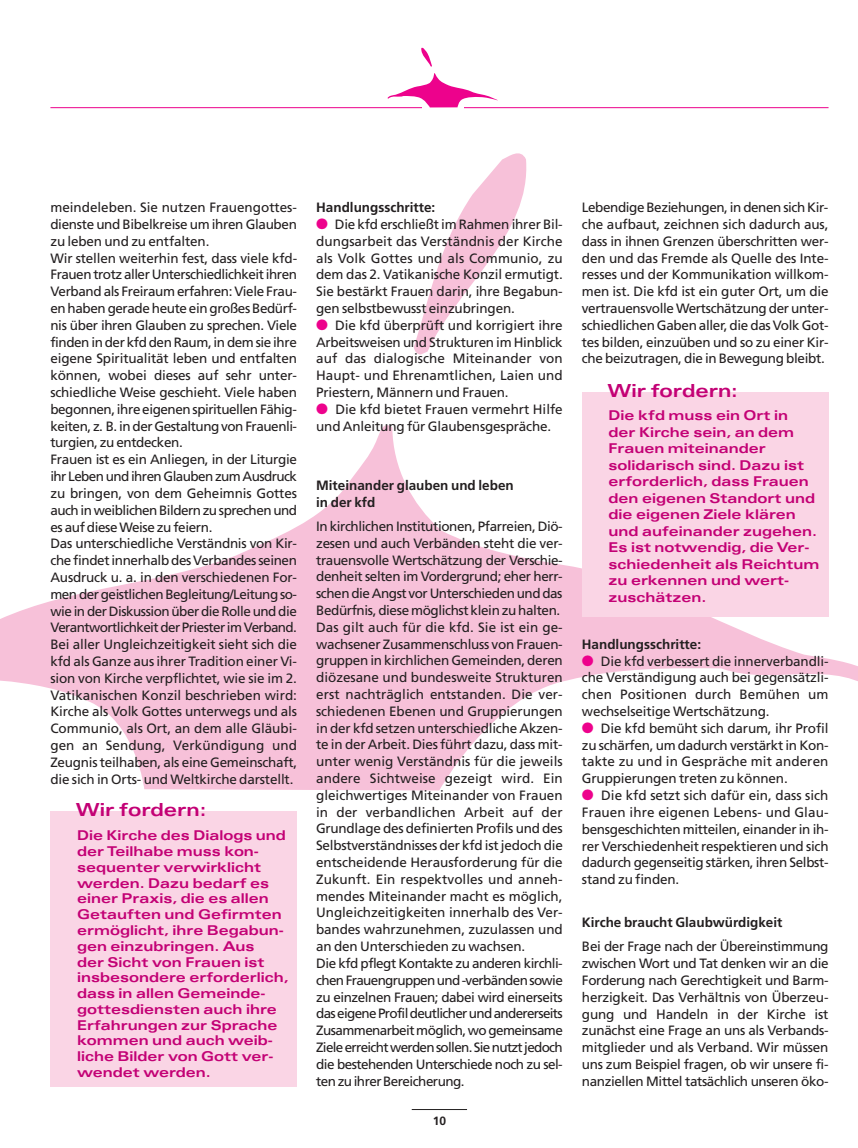
<style>
.page{position:relative;width:858px;height:1148px;background:#fff}
.page>*{position:absolute;margin:0;border:0;box-sizing:border-box;transform-origin:0 0}
.t1{font:700 expanded 18px "Univers";color:#c30175}
.t2{font:13.5px/16.8px "Frutiger";letter-spacing:-.02em;color:#231f20;text-align:justify}
.t3{font:700 expanded 13.5px/15.8px "Univers";color:#c30175}
.t4{font:700 13.5px/16.8px "Frutiger";color:#231f20}
.t5{font:700 12px "Frutiger";color:#231f20}
.s1{color:#ed028c}
</style>
<div class="page">
<svg style="left:414px;top:153px;width:113px;height:201px"></svg>
<svg style="left:0;top:425px;width:858px;height:365px"></svg>
<hr style="left:50px;top:107px;width:779px;height:1px;background:#ed028c">
<div style="left:423px;top:104px;width:41px;height:12px;background:#fff"></div>
<svg style="left:421px;top:47px;width:11px;height:20px"></svg>
<svg style="left:387px;top:73px;width:111px;height:34px"></svg>
<hr style="left:412px;top:1109px;width:55px;height:1px;background:#231f20">
<div style="left:50px;top:811px;width:247px;height:275px;background:#fad5e5"></div>
<div style="left:582px;top:392px;width:247px;height:224px;background:#fad5e5"></div>
<p class="t2" style="left:50px;top:200px;width:248px;text-align:left">meindeleben. Sie nutzen Frauengottes&shy;dienste und Bibelkreise um ihren Glauben zu leben und zu entfalten.<br>Wir stellen weiterhin fest, dass viele kfd-Frauen trotz aller Unterschiedlichkeit ihren Verband als Freiraum erfahren: Viele Frau&shy;en haben gerade heute ein großes Bedürf&shy;nis über ihren Glauben zu sprechen. Viele finden in der kfd den Raum, in dem sie ihre eigene Spiritualität leben und entfalten können, wobei dieses auf sehr unter&shy;schiedliche Weise geschieht. Viele haben begonnen, ihre eigenen spirituellen Fähig&shy;keiten, z. B. in der Gestaltung von Frauenli&shy;turgien, zu entdecken.<br>Frauen ist es ein Anliegen, in der Liturgie ihr Leben und ihren Glauben zum Ausdruck zu bringen, von dem Geheimnis Gottes auch in weiblichen Bildern zu sprechen und es auf diese Weise zu feiern.<br>Das unterschiedliche Verständnis von Kir&shy;che findet innerhalb des Verbandes seinen Ausdruck u. a. in den verschiedenen For&shy;men der geistlichen Begleitung/Leitung so&shy;wie in der Diskussion über die Rolle und die Verantwortlichkeit der Priester im Verband.<br>Bei aller Ungleichzeitigkeit sieht sich die kfd als Ganze aus ihrer Tradition einer Vi&shy;sion von Kirche verpflichtet, wie sie im 2.<br>Vatikanischen Konzil beschrieben wird:<br>Kirche als Volk Gottes unterwegs und als Communio, als Ort, an dem alle Gläubi&shy;gen an Sendung, Verkündigung und Zeugnis teilhaben, als eine Gemeinschaft, die sich in Orts- und Weltkirche darstellt.</p>
<p class="t4" style="left:316px;top:200px;width:121px">Handlungsschritte:</p>
<p class="t2" style="left:316px;top:217px;width:248px"><span class="s1">●</span> Die kfd erschließt im Rahmen ihrer Bil&shy;dungsarbeit das Verständnis der Kirche als Volk Gottes und als Communio, zu dem das 2. Vatikanische Konzil ermutigt.<br>Sie bestärkt Frauen darin, ihre Begabun&shy;gen selbstbewusst einzubringen.</p>
<p class="t2" style="left:316px;top:318px;width:248px"><span class="s1">●</span> Die kfd überprüft und korrigiert ihre Arbeitsweisen und Strukturen im Hinblick auf das dialogische Miteinander von Haupt- und Ehrenamtlichen, Laien und Priestern, Männern und Frauen.</p>
<p class="t2" style="left:316px;top:402px;width:248px"><span class="s1">●</span> Die kfd bietet Frauen vermehrt Hilfe und Anleitung für Glaubensgespräche.</p>
<p class="t4" style="left:316px;top:478px;width:199px">Miteinander glauben und leben in der kfd</p>
<p class="t2" style="left:316px;top:519px;width:248px;text-align:left">In kirchlichen Institutionen, Pfarreien, Diö&shy;zesen und auch Verbänden steht die ver&shy;trauensvolle Wertschätzung der Verschie&shy;denheit selten im Vordergrund; eher herr&shy;schen die Angst vor Unterschieden und das Bedürfnis, diese möglichst klein zu halten.<br>Das gilt auch für die kfd. Sie ist ein ge&shy;wachsener Zusammenschluss von Frauen&shy;gruppen in kirchlichen Gemeinden, deren diözesane und bundesweite Strukturen erst nachträglich entstanden. Die ver&shy;schiedenen Ebenen und Gruppierungen in der kfd setzen unterschiedliche Akzen&shy;te in der Arbeit. Dies führt dazu, dass mit&shy;unter wenig Verständnis für die jeweils andere Sichtweise gezeigt wird. Ein gleichwertiges Miteinander von Frauen in der verbandlichen Arbeit auf der Grundlage des definierten Profils und des Selbstverständnisses der kfd ist jedoch die entscheidende Herausforderung für die Zukunft. Ein respektvolles und anneh&shy;mendes Miteinander macht es möglich, Ungleichzeitigkeiten innerhalb des Ver&shy;bandes wahrzunehmen, zuzulassen und an den Unterschieden zu wachsen.<br>Die kfd pflegt Kontakte zu anderen kirchli&shy;chen Frauengruppen und -verbänden sowie zu einzelnen Frauen; dabei wird einerseits das eigene Profil deutlicher und andererseits Zusammenarbeit möglich, wo gemeinsame Ziele erreicht werden sollen. Sie nutzt jedoch die bestehenden Unterschiede noch zu sel&shy;ten zu ihrer Bereicherung.</p>
<h1 class="t1" style="left:76px;top:803px;width:132px">Wir fordern:</h1>
<p class="t3" style="left:77px;top:829px;width:213px">Die Kirche des Dialogs und der Teilhabe muss kon&shy;sequenter verwirklicht werden. Dazu bedarf es einer Praxis, die es allen<br>Getauften und Gefirmten ermöglicht, ihre Begabun&shy;gen einzubringen. Aus<br>der Sicht von Frauen ist insbesondere erforderlich, dass in allen Gemeinde&shy;gottesdiensten auch ihre<br>Erfahrungen zur Sprache kommen und auch weib&shy;liche Bilder von Gott ver&shy;wendet werden.</p>
<p class="t5" style="left:433px;top:1115px;width:15px">10</p>
<p class="t2" style="left:582px;top:200px;width:248px">Lebendige Beziehungen, in denen sich Kir&shy;che aufbaut, zeichnen sich dadurch aus, dass in ihnen Grenzen überschritten wer&shy;den und das Fremde als Quelle des Inte&shy;resses und der Kommunikation willkom&shy;men ist. Die kfd ist ein guter Ort, um die vertrauensvolle Wertschätzung der unter&shy;schiedlichen Gaben aller, die das Volk Got&shy;tes bilden, einzuüben und so zu einer Kir&shy;che beizutragen, die in Bewegung bleibt.</p>
<h1 class="t1" style="left:607px;top:384px;width:132px">Wir fordern:</h1>
<p class="t3" style="left:609px;top:408px;width:212px;line-height:16.5px">Die kfd muss ein Ort in<br>der Kirche sein, an dem<br>Frauen miteinander solidarisch sind. Dazu ist erforderlich, dass Frauen den eigenen Standort und die eigenen Ziele klären und aufeinander zugehen.<br>Es ist notwendig, die Ver&shy;schiedenheit als Reichtum zu erkennen und wert&shy;zuschätzen.</p>
<p class="t4" style="left:582px;top:636px;width:121px">Handlungsschritte:</p>
<p class="t2" style="left:582px;top:653px;width:248px"><span class="s1">●</span> Die kfd verbessert die innerverbandli&shy;che Verständigung auch bei gegensätzli&shy;chen Positionen durch Bemühen um wechselseitige Wertschätzung.</p>
<p class="t2" style="left:582px;top:720px;width:248px"><span class="s1">●</span> Die kfd bemüht sich darum, ihr Profil zu schärfen, um dadurch verstärkt in Kon&shy;takte zu und in Gespräche mit anderen Gruppierungen treten zu können.</p>
<p class="t2" style="left:582px;top:788px;width:248px"><span class="s1">●</span> Die kfd setzt sich dafür ein, dass sich Frauen ihre eigenen Lebens- und Glau&shy;bensgeschichten mitteilen, einander in ih&shy;rer Verschiedenheit respektieren und sich dadurch gegenseitig stärken, ihren Selbst&shy;stand zu finden.</p>
<p class="t4" style="left:582px;top:915px;width:202px">Kirche braucht Glaubwürdigkeit</p>
<p class="t2" style="left:582px;top:939px;width:248px">Bei der Frage nach der Übereinstimmung zwischen Wort und Tat denken wir an die Forderung nach Gerechtigkeit und Barm&shy;herzigkeit. Das Verhältnis von Überzeu&shy;gung und Handeln in der Kirche ist zunächst eine Frage an uns als Verbands&shy;mitglieder und als Verband. Wir müssen uns zum Beispiel fragen, ob wir unsere fi&shy;nanziellen Mittel tatsächlich unseren öko-</p>
</div>
